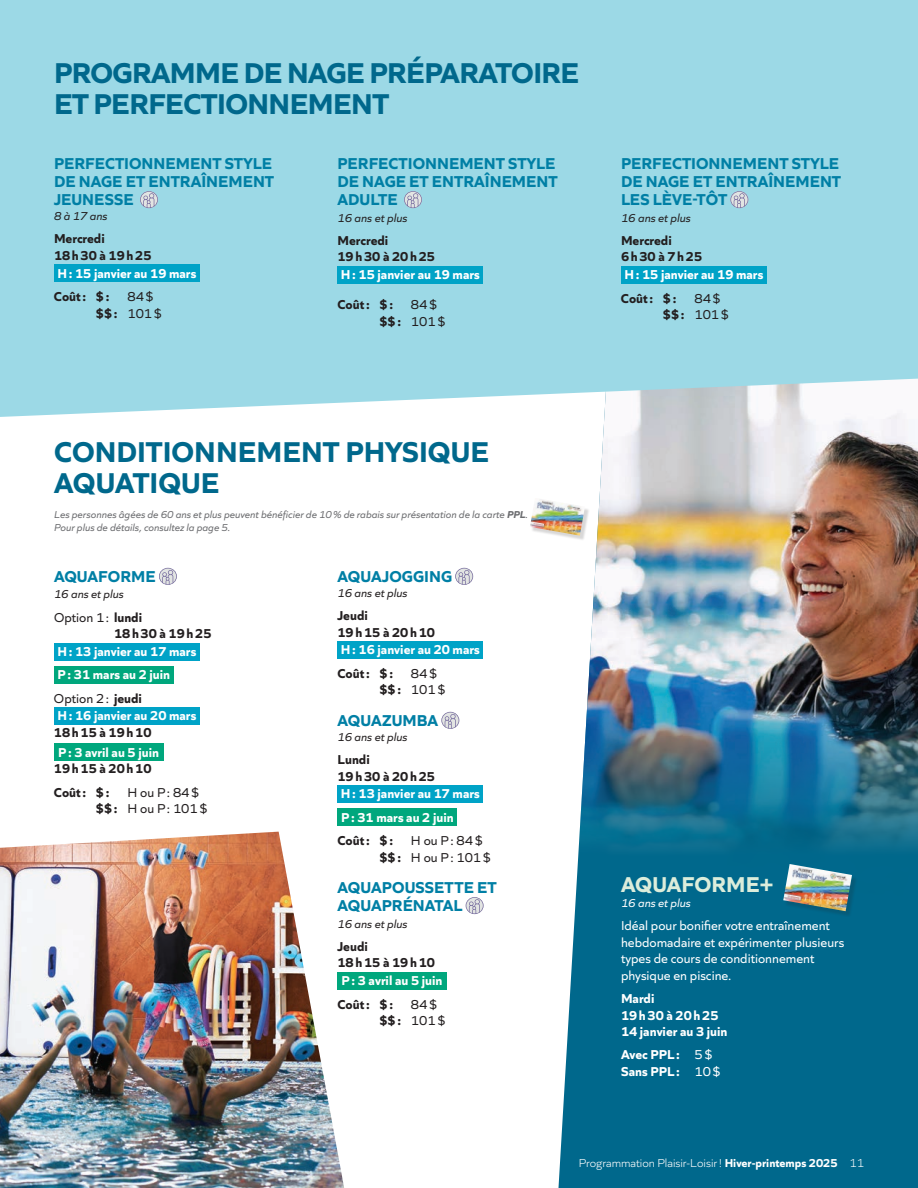
<style>
.page{position:relative;width:918px;height:1188px;background:#fff}
.page>*{position:absolute;margin:0;border:0;box-sizing:border-box;transform-origin:0 0}
.t1{font:700 30px/31.5px "Quiet Sans";letter-spacing:-.02em;color:#00688c}
.t2{font:700 30px/31.5px "Quiet Sans";color:#00688c}
.t3{font:700 22.5px "Quiet Sans";color:#dceddb}
.t4{font:700 16.5px/18px "Quiet Sans";color:#007fa5}
.t5{font:700 13.5px/16.5px "Quiet Sans";color:#fff}
.t6{font:700 13.5px/16.5px "Quiet Sans";color:#231f20}
.t7{font:13.5px/16.5px "Quiet Sans";color:#fff}
.t8{font:13.5px/16.5px "Quiet Sans";color:#231f20}
.t9{font:700 13.5px/16.5px "Quiet Sans";letter-spacing:.06em;color:#231f20}
.t10{font:700 13.5px "Quiet Sans";letter-spacing:.065em;color:#231f20}
.t11{font:italic 12px "Quiet Sans";color:#231f20}
.t12{font:300 12px "Quiet Sans";color:#fff}
.t13{font:italic 12px "Quiet Sans";color:#fff}
.t14{font:italic 10.5px/13.5px "Quiet Sans";color:#6c6d70}
.s1{font-weight:700}
.s2{font-weight:400}
.s3{font-weight:400;color:#231f20}
.s4{color:#231f20}
</style>
<div class="page">
<div style="left:558px;top:895px;width:360px;height:293px;background:#00688c"></div>
<img style="left:576px;top:417px;width:342px;height:484px">
<div style="left:0;top:0;width:918px;height:417px;background:#9cd9e6"></div>
<div style="left:531px;top:499px;width:58px;height:41px;background:#231f20;opacity:.18"></div>
<img style="left:530px;top:498px;width:55px;height:38px">
<svg style="left:140px;top:191px;width:18px;height:17px"></svg>
<div style="left:54px;top:265px;width:146px;height:17px;background:#00a3c7"></div>
<svg style="left:404px;top:191px;width:18px;height:17px"></svg>
<div style="left:338px;top:266px;width:145px;height:17px;background:#00a3c7"></div>
<svg style="left:730px;top:191px;width:18px;height:17px"></svg>
<div style="left:621px;top:266px;width:146px;height:17px;background:#00a3c7"></div>
<svg style="left:159px;top:568px;width:18px;height:17px"></svg>
<div style="left:54px;top:643px;width:146px;height:17px;background:#00a3c7"></div>
<div style="left:54px;top:666px;width:120px;height:17px;background:#00a77d"></div>
<div style="left:54px;top:707px;width:146px;height:18px;background:#00a3c7"></div>
<div style="left:54px;top:744px;width:109px;height:17px;background:#00a77d"></div>
<svg style="left:455px;top:568px;width:18px;height:17px"></svg>
<div style="left:338px;top:641px;width:145px;height:18px;background:#00a3c7"></div>
<svg style="left:441px;top:712px;width:18px;height:17px"></svg>
<div style="left:338px;top:785px;width:145px;height:18px;background:#00a3c7"></div>
<div style="left:338px;top:809px;width:119px;height:17px;background:#00a77d"></div>
<svg style="left:466px;top:897px;width:18px;height:17px"></svg>
<div style="left:338px;top:972px;width:109px;height:17px;background:#00a77d"></div>
<div style="left:784px;top:865px;width:74px;height:52px;background:#231f20;opacity:.18"></div>
<img style="left:783px;top:864px;width:69px;height:47px">
<img style="left:0;top:832px;width:344px;height:356px">
<h1 class="t1" style="left:54px;top:54px;width:527px">PROGRAMME DE NAGE PRÉPARATOIRE<br>ET PERFECTIONNEMENT</h1>
<p class="t4" style="left:54px;top:153px;width:222px">PERFECTIONNEMENT STYLE<br>DE NAGE ET ENTRAÎNEMENT<br>JEUNESSE</p>
<p class="t11" style="left:54px;top:207px;width:55px">8 à 17 ans</p>
<p class="t6" style="left:54px;top:229px;width:99px">Mercredi<br>18h30 à 19h25</p>
<p class="t5" style="left:57px;top:264px;width:141px">H: 15 janvier au 19 mars</p>
<p class="t6" style="left:54px;top:287px;width:57px">Coût: $:</p>
<p class="t8" style="left:96px;top:287px;width:68px;text-indent:31px">84$ <span class="s1">$$:</span> 101$</p>
<p class="t4" style="left:338px;top:153px;width:222px">PERFECTIONNEMENT STYLE<br>DE NAGE ET ENTRAÎNEMENT<br>ADULTE</p>
<p class="t11" style="left:338px;top:209px;width:71px">16 ans et plus</p>
<p class="t6" style="left:338px;top:231px;width:99px">Mercredi<br>19h30 à 20h25</p>
<p class="t5" style="left:341px;top:265px;width:141px">H: 15 janvier au 19 mars</p>
<p class="t6" style="left:337px;top:295px;width:57px">Coût: $:</p>
<p class="t8" style="left:379px;top:296px;width:68px;text-indent:31px">84$ <span class="s1">$$:</span> 101$</p>
<p class="t4" style="left:621px;top:153px;width:222px">PERFECTIONNEMENT STYLE<br>DE NAGE ET ENTRAÎNEMENT<br>LES LÈVE-TÔT</p>
<p class="t11" style="left:621px;top:209px;width:71px">16 ans et plus</p>
<p class="t6" style="left:621px;top:231px;width:83px">Mercredi<br>6h30 à 7h25</p>
<p class="t5" style="left:624px;top:265px;width:141px">H: 15 janvier au 19 mars</p>
<p class="t6" style="left:621px;top:289px;width:57px">Coût: $:</p>
<p class="t8" style="left:663px;top:289px;width:68px;text-indent:31px">84$ <span class="s1">$$:</span> 101$</p>
<h1 class="t2" style="left:54px;top:433px;width:437px">CONDITIONNEMENT PHYSIQUE<br>AQUATIQUE</h1>
<p class="t14" style="left:54px;top:507px;width:476px">Les personnes âgées de 60 ans et plus peuvent bénéficier de 10% de rabais sur présentation de la carte <span class="s1">PPL</span>.<br>Pour plus de détails, consultez la page 5.</p>
<p class="t4" style="left:54px;top:566px;width:103px">AQUAFORME</p>
<p class="t11" style="left:54px;top:586px;width:71px">16 ans et plus</p>
<p class="t9" style="left:114px;top:608px;width:99px;text-indent:-60px"><span class="s2">Option 1:</span> lundi<br>18h30 à 19h25</p>
<p class="t5" style="left:54px;top:638px;width:144px;line-height:23.4px">H: 13 janvier au 17 mars<br>P: 31 mars au 2 juin<br><span class="s3">Option 2:</span> <span class="s4">jeudi</span></p>
<p class="t5" style="left:57px;top:706px;width:141px">H: 16 janvier au 20 mars</p>
<p class="t10" style="left:54px;top:722px;width:99px">18h15 à 19h10</p>
<p class="t5" style="left:58px;top:743px;width:102px">P: 3 avril au 5 juin</p>
<p class="t6" style="left:54px;top:756px;width:99px;line-height:23.2px">19h15 à 20h10<br>Coût: $:</p>
<p class="t4" style="left:338px;top:566px;width:116px">AQUAJOGGING</p>
<p class="t11" style="left:338px;top:584px;width:71px">16 ans et plus</p>
<p class="t6" style="left:338px;top:606px;width:99px">Jeudi<br>19h15 à 20h10</p>
<p class="t5" style="left:341px;top:640px;width:141px">H: 16 janvier au 20 mars</p>
<p class="t6" style="left:337px;top:664px;width:57px">Coût: $:</p>
<p class="t8" style="left:379px;top:664px;width:68px;text-indent:31px">84$ <span class="s1">$$:</span> 101$</p>
<p class="t4" style="left:338px;top:710px;width:102px">AQUAZUMBA</p>
<p class="t11" style="left:338px;top:728px;width:71px">16 ans et plus</p>
<p class="t6" style="left:338px;top:750px;width:99px">Lundi<br>19h30 à 20h25</p>
<p class="t5" style="left:341px;top:781px;width:141px;line-height:23.2px">H: 13 janvier au 17 mars<br>P: 31 mars au 2 juin</p>
<p class="t6" style="left:337px;top:831px;width:57px">Coût: $:</p>
<p class="t8" style="left:96px;top:783px;width:113px;text-indent:31px">H ou P: 84$ <span class="s1">$$:</span> H ou P: 101$</p>
<p class="t8" style="left:379px;top:831px;width:113px;text-indent:31px">H ou P: 84$ <span class="s1">$$:</span> H ou P: 101$</p>
<p class="t4" style="left:338px;top:877px;width:161px">AQUAPOUSSETTE ET<br>AQUAPRÉNATAL</p>
<p class="t11" style="left:337px;top:915px;width:71px">16 ans et plus</p>
<p class="t6" style="left:337px;top:937px;width:99px">Jeudi<br>18h15 à 19h10</p>
<p class="t5" style="left:342px;top:971px;width:102px">P: 3 avril au 5 juin</p>
<p class="t6" style="left:337px;top:995px;width:57px">Coût: $:</p>
<p class="t8" style="left:379px;top:995px;width:68px;text-indent:31px">84$ <span class="s1">$$:</span> 101$</p>
<h2 class="t3" style="left:621px;top:867px;width:154px">AQUAFORME+</h2>
<p class="t13" style="left:621px;top:894px;width:71px">16 ans et plus</p>
<p class="t7" style="left:621px;top:917px;width:225px">Idéal pour bonifier votre entraînement hebdomadaire et expérimenter plusieurs types de cours de conditionnement physique en piscine.</p>
<p class="t5" style="left:621px;top:989px;width:108px">Mardi<br>19h30 à 20h25<br>14 janvier au 3 juin</p>
<p class="t5" style="left:621px;top:1045px;width:101px">Avec PPL: <span class="s2">5$<br></span>Sans PPL: <span class="s2">10$</span></p>
<p class="t12" style="left:579px;top:1154px;width:287px">Programmation Plaisir-Loisir! <span class="s1">Hiver-printemps 2025</span> 11</p>
</div>
